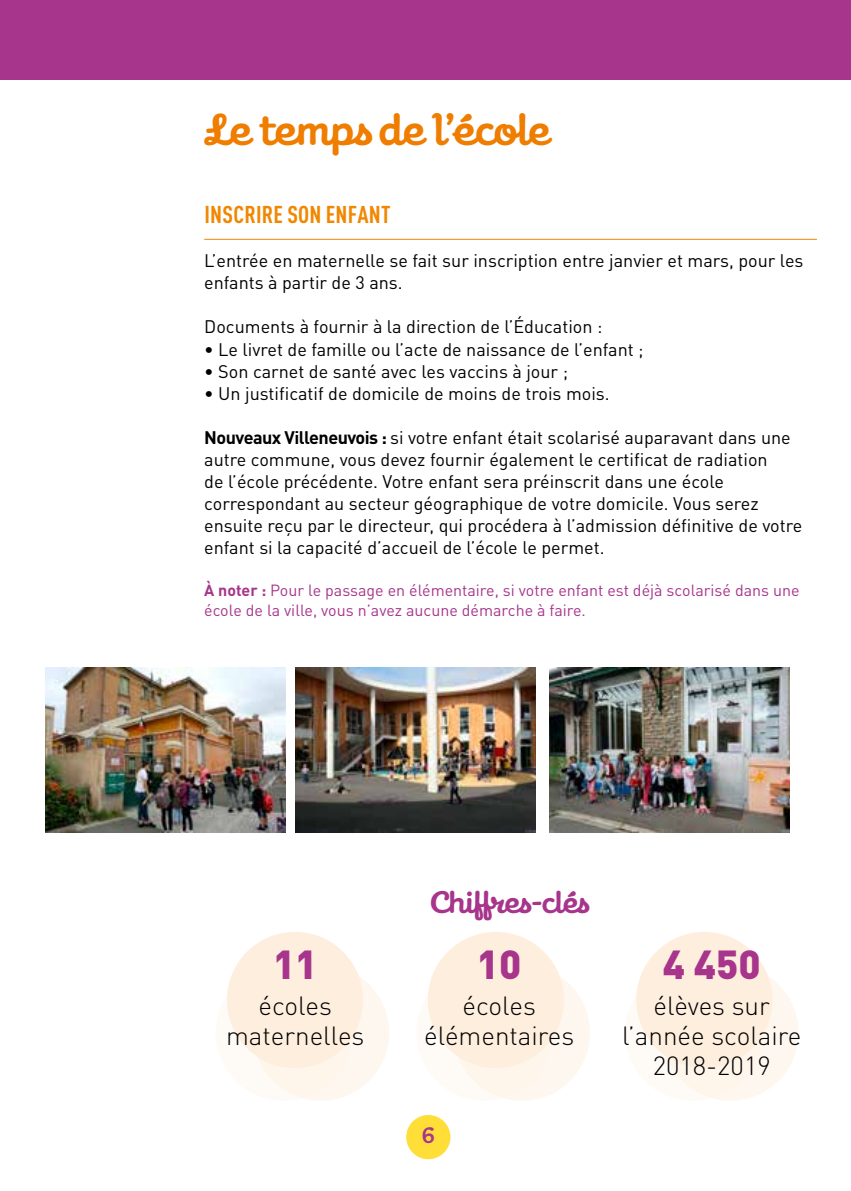
<style>
.page{position:relative;width:851px;height:1191px;background:#fff}
.page>*{position:absolute;margin:0;border:0;box-sizing:border-box;transform-origin:0 0}
.t1{font:700 40px "Galaxie Cassiopeia";letter-spacing:-.025em;color:#ef7d00}
.t2{font:900 40px "DIN Pro";color:#a7358b}
.t3{font:700 28px "Galaxie Cassiopeia";letter-spacing:-.025em;color:#a7358b}
.t4{font:300 26px/30px "DIN Pro";color:#000;text-align:center}
.t5{font:700 condensed 24px "DIN Pro";letter-spacing:.01em;color:#f18700}
.t6{font:700 20px "Galaxie Cassiopeia";color:#a7358b}
.t7{font:18px/22px "DIN Pro";color:#000}
.t8{font:16px/20px "DIN Pro";color:#a7358b}
.s1{font-weight:700}
</style>
<div class="page">
<div style="left:406px;top:1115px;width:44px;height:44px;background:#ffde37;border-radius:50%"></div>
<div style="left:0;top:0;width:840px;height:79px;background:#a7358b"></div>
<div style="left:839px;top:0;width:11px;height:79px;background:#a7358b"></div>
<div style="left:227px;top:932px;width:136px;height:136px;background:#feeede;border-radius:50%"></div>
<div style="left:253px;top:964px;width:136px;height:136px;background:linear-gradient(to bottom,#fef0e1,#fef9f3);border-radius:50%"></div>
<svg style="left:215px;top:964px;width:136px;height:136px"></svg>
<div style="left:427px;top:932px;width:137px;height:136px;background:#feeede;border-radius:50%"></div>
<div style="left:454px;top:964px;width:136px;height:136px;background:linear-gradient(to bottom,#fef0e1,#fef9f3);border-radius:50%"></div>
<svg style="left:416px;top:964px;width:136px;height:136px"></svg>
<div style="left:636px;top:932px;width:136px;height:136px;background:#feeede;border-radius:50%"></div>
<div style="left:662px;top:964px;width:136px;height:136px;background:linear-gradient(to bottom,#fef0e1,#fef9f3);border-radius:50%"></div>
<svg style="left:624px;top:964px;width:137px;height:136px"></svg>
<hr style="left:204px;top:239px;width:612px;height:1px;background:#f18700">
<img style="left:45px;top:668px;width:240px;height:164px">
<img style="left:295px;top:668px;width:240px;height:164px">
<img style="left:549px;top:668px;width:240px;height:164px">
<h1 class="t1" style="left:204px;top:103px;width:349px">Le temps de l’école</h1>
<h3 class="t5" style="left:204px;top:197px;width:188px">INSCRIRE SON ENFANT</h3>
<p class="t7" style="left:204px;top:248px;width:600px">L’entrée en maternelle se fait sur inscription entre janvier et mars, pour les enfants à partir de 3 ans.</p>
<p class="t7" style="left:204px;top:314px;width:399px">Documents à fournir à la direction de l’Éducation :</p>
<p class="t7" style="left:204px;top:336px;width:441px">• Le livret de famille ou l’acte de naissance de l’enfant ;</p>
<p class="t7" style="left:204px;top:358px;width:365px">• Son carnet de santé avec les vaccins à jour ;</p>
<p class="t7" style="left:204px;top:380px;width:407px">• Un justificatif de domicile de moins de trois mois.</p>
<p class="t7" style="left:204px;top:424px;width:599px"><span class="s1">Nouveaux Villeneuvois :</span> si votre enfant était scolarisé auparavant dans une autre commune, vous devez fournir également le certificat de radiation<br>de l’école précédente. Votre enfant sera préinscrit dans une école correspondant au secteur géographique de votre domicile. Vous serez ensuite reçu par le directeur, qui procédera à l’admission définitive de votre enfant si la capacité d’accueil de l’école le permet.</p>
<p class="t8" style="left:204px;top:578px;width:596px"><span class="s1">À noter :</span> Pour le passage en élémentaire, si votre enfant est déjà scolarisé dans une école de la ville, vous n’avez aucune démarche à faire.</p>
<h1 class="t2" style="left:273px;top:930px;width:46px">11</h1>
<h3 class="t4" style="left:226px;top:988px;width:140px">écoles maternelles</h3>
<h2 class="t3" style="left:430px;top:883px;width:161px">Chiffres-clés</h2>
<h1 class="t2" style="left:477px;top:930px;width:46px">10</h1>
<h3 class="t4" style="left:424px;top:988px;width:151px">écoles élémentaires</h3>
<p class="t6" style="left:422px;top:1121px;width:14px">6</p>
<h1 class="t2" style="left:662px;top:930px;width:99px">4 450</h1>
<h3 class="t4" style="left:622px;top:988px;width:181px">élèves sur l’année scolaire<br>2018-2019</h3>
</div>
